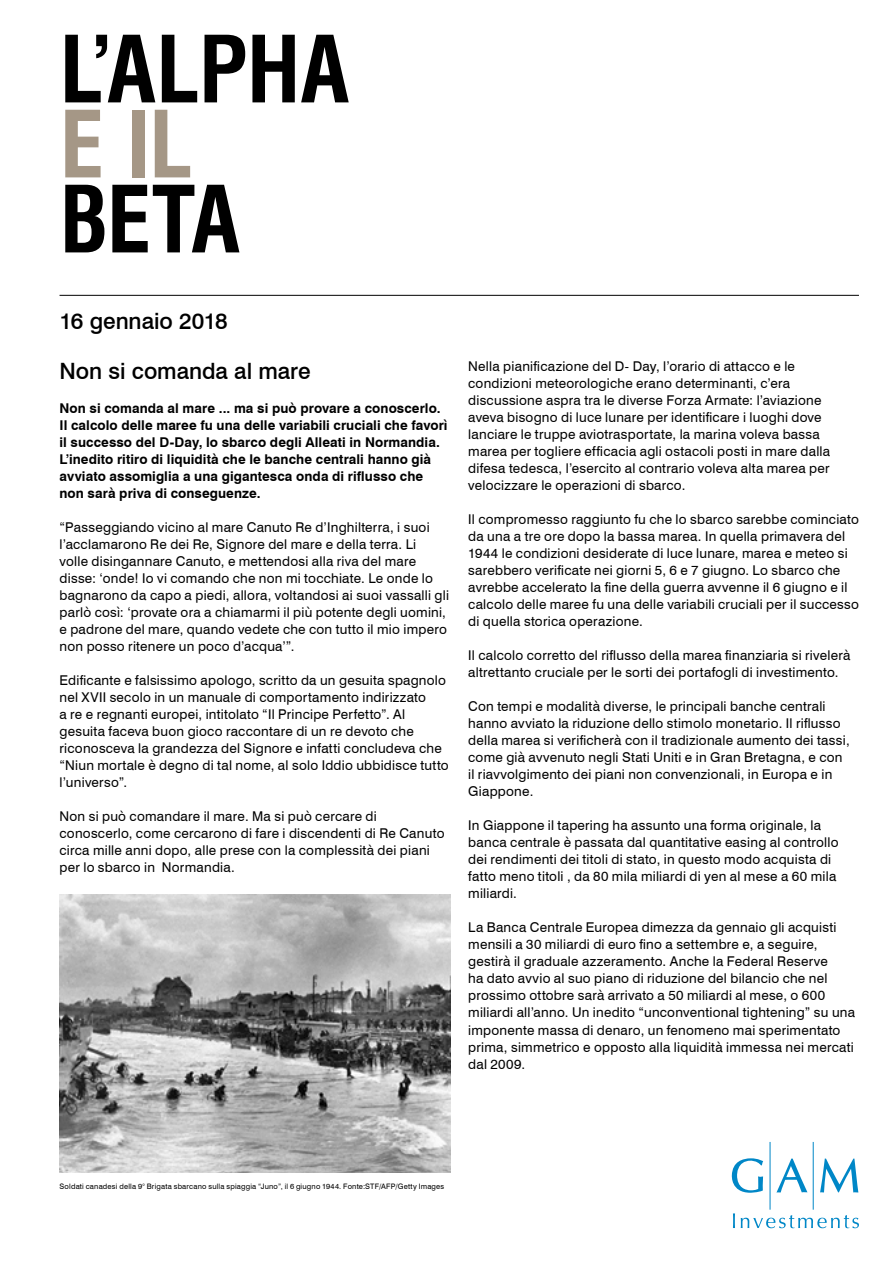
<style>
.page{position:relative;width:893px;height:1263px;background:#fff}
.page>*{position:absolute;margin:0;border:0;box-sizing:border-box;transform-origin:0 0}
._94pt___32mm{font:700 condensed 90px/75px "Swiss 721 BT";letter-spacing:-.015em;color:#000}
._15pt___6mm___8mm_pa{font:500 22.5px "Swiss 721 BT";letter-spacing:-.005em;color:#000}
.Footnotes_-_5pt___6{font:13.5px/17px "Swiss 721 BT";letter-spacing:.02em;color:#000}
._15pt___6mm___8mm_pa-2{font:700 13.5px/17px "Swiss 721 BT";letter-spacing:.005em;color:#000}
.Footnotes_-_5pt___6-2{font:7.5px "Swiss 721 BT";letter-spacing:.025em;color:#000}
.s1{color:#a59786}
</style>
<div class="page">
<hr style="left:60px;top:295px;width:799px;height:1px;background:#000">
<hr style="left:770px;top:1142px;width:1px;height:68px;background:#0087c7">
<hr style="left:813px;top:1142px;width:1px;height:68px;background:#0087c7">
<svg style="left:732px;top:1158px;width:31px;height:35px"></svg>
<svg style="left:776px;top:1158px;width:31px;height:34px"></svg>
<svg style="left:820px;top:1158px;width:38px;height:34px"></svg>
<svg style="left:733px;top:1213px;width:2px;height:15px"></svg>
<svg style="left:741px;top:1215px;width:118px;height:13px"></svg>
<img style="left:60px;top:895px;width:390px;height:278px">
<p class="_94pt___32mm" style="left:60px;top:32px;width:292px">L’ALPHA<br><span class="s1">E IL<br></span>BETA</p>
<p class="_15pt___6mm___8mm_pa" style="left:60px;top:307px;width:170px">16 gennaio 2018</p>
<p class="_15pt___6mm___8mm_pa" style="left:60px;top:357px;width:253px">Non si comanda al mare</p>
<p class="_15pt___6mm___8mm_pa-2" style="left:60px;top:400px;width:390px">Non si comanda al mare ... ma si può provare a conoscerlo.<br>Il calcolo delle maree fu una delle variabili cruciali che favorì il successo del D-Day, lo sbarco degli Alleati in Normandia.<br>L’inedito ritiro di liquidità che le banche centrali hanno già avviato assomiglia a una gigantesca onda di riflusso che non sarà priva di conseguenze.</p>
<p class="Footnotes_-_5pt___6" style="left:60px;top:519px;width:391px">“Passeggiando vicino al mare Canuto Re d’Inghilterra, i suoi l’acclamarono Re dei Re, Signore del mare e della terra. Li<br>volle disingannare Canuto, e mettendosi alla riva del mare disse: ‘onde! Io vi comando che non mi tocchiate. Le onde lo bagnarono da capo a piedi, allora, voltandosi ai suoi vassalli gli parlò così: ‘provate ora a chiamarmi il più potente degli uomini, e padrone del mare, quando vedete che con tutto il mio impero non posso ritenere un poco d’acqua’”.</p>
<p class="Footnotes_-_5pt___6" style="left:60px;top:672px;width:391px">Edificante e falsissimo apologo, scritto da un gesuita spagnolo nel XVII secolo in un manuale di comportamento indirizzato<br>a re e regnanti europei, intitolato “Il Principe Perfetto”. Al gesuita faceva buon gioco raccontare di un re devoto che riconosceva la grandezza del Signore e infatti concludeva che “Niun mortale è degno di tal nome, al solo Iddio ubbidisce tutto l’universo”.</p>
<p class="Footnotes_-_5pt___6" style="left:60px;top:808px;width:386px">Non si può comandare il mare. Ma si può cercare di conoscerlo, come cercarono di fare i discendenti di Re Canuto circa mille anni dopo, alle prese con la complessità dei piani per lo sbarco in Normandia.</p>
<p class="Footnotes_-_5pt___6" style="left:468px;top:358px;width:363px">Nella pianificazione del D- Day, l’orario di attacco e le condizioni meteorologiche erano determinanti, c’era discussione aspra tra le diverse Forza Armate: l’aviazione aveva bisogno di luce lunare per identificare i luoghi dove lanciare le truppe aviotrasportate, la marina voleva bassa marea per togliere efficacia agli ostacoli posti in mare dalla difesa tedesca, l’esercito al contrario voleva alta marea per velocizzare le operazioni di sbarco.</p>
<p class="Footnotes_-_5pt___6" style="left:468px;top:511px;width:392px">Il compromesso raggiunto fu che lo sbarco sarebbe cominciato da una a tre ore dopo la bassa marea. In quella primavera del 1944 le condizioni desiderate di luce lunare, marea e meteo si sarebbero verificate nei giorni 5, 6 e 7 giugno. Lo sbarco che avrebbe accelerato la fine della guerra avvenne il 6 giugno e il calcolo delle maree fu una delle variabili cruciali per il successo di quella storica operazione.</p>
<p class="Footnotes_-_5pt___6" style="left:468px;top:647px;width:384px">Il calcolo corretto del riflusso della marea finanziaria si rivelerà altrettanto cruciale per le sorti dei portafogli di investimento.</p>
<p class="Footnotes_-_5pt___6" style="left:468px;top:698px;width:383px">Con tempi e modalità diverse, le principali banche centrali hanno avviato la riduzione dello stimolo monetario. Il riflusso della marea si verificherà con il tradizionale aumento dei tassi, come già avvenuto negli Stati Uniti e in Gran Bretagna, e con il riavvolgimento dei piani non convenzionali, in Europa e in Giappone.</p>
<p class="Footnotes_-_5pt___6" style="left:468px;top:817px;width:372px">In Giappone il tapering ha assunto una forma originale, la banca centrale è passata dal quantitative easing al controllo dei rendimenti dei titoli di stato, in questo modo acquista di fatto meno titoli , da 80 mila miliardi di yen al mese a 60 mila miliardi.</p>
<p class="Footnotes_-_5pt___6" style="left:468px;top:919px;width:388px">La Banca Centrale Europea dimezza da gennaio gli acquisti mensili a 30 miliardi di euro fino a settembre e, a seguire, gestirà il graduale azzeramento. Anche la Federal Reserve<br>ha dato avvio al suo piano di riduzione del bilancio che nel prossimo ottobre sarà arrivato a 50 miliardi al mese, o 600 miliardi all’anno. Un inedito “unconventional tightening” su una imponente massa di denaro, un fenomeno mai sperimentato prima, simmetrico e opposto alla liquidità immessa nei mercati dal 2009.</p>
<p class="Footnotes_-_5pt___6-2" style="left:60px;top:1181px;width:386px">Soldati canadesi della 9° Brigata sbarcano sulla spiaggia “Juno”, il 6 giugno 1944. Fonte:STF/AFP/Getty Images</p>
</div>
